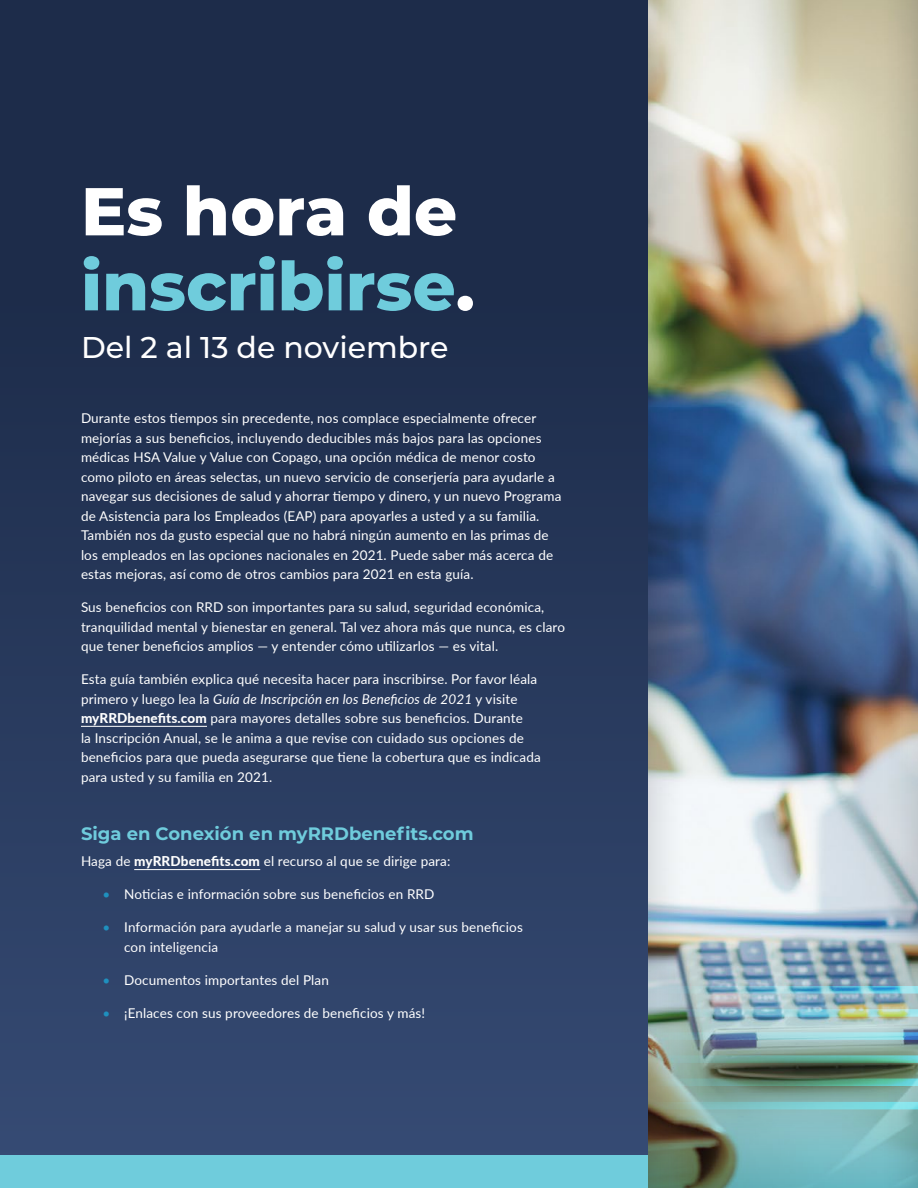
<style>
.page{position:relative;width:918px;height:1188px;background:#fff}
.page>*{position:absolute;margin:0;border:0;box-sizing:border-box;transform-origin:0 0}
.t1{font:800 67.5px/75px "Montserrat";color:#6fccdc}
.t2{font:500 30px "Montserrat";color:#fff}
.t3{font:700 18px "Montserrat";color:#6fccdc}
.t4{font:13.5px/19.5px "Lato";letter-spacing:.01em;color:#fff}
.s1{color:#fff}
.s2{font-style:italic}
.s3{font-weight:800}
.s4{color:#1f90be}
</style>
<div class="page">
<img style="left:688px;top:0;width:190px;height:930px">
<img style="left:688px;top:930px;width:190px;height:258px">
<img style="left:648px;top:0;width:40px;height:1188px">
<img style="left:878px;top:0;width:40px;height:1188px">
<div style="left:0;top:0;width:648px;height:1188px;background:#1d2c4a"></div>
<div style="left:0;top:1155px;width:648px;height:33px;background:#6fccdc"></div>
<img style="left:648px;top:982px;width:270px;height:129px">
<div style="left:0;top:289px;width:648px;height:866px;background:linear-gradient(to bottom,#1d2c4a,#354a74)"></div>
<hr style="left:81px;top:726px;width:126px;height:1px;background:#fff">
<hr style="left:134px;top:869px;width:126px;height:1px;background:#fff">
<h1 class="t1" style="left:81px;top:170px;width:395px"><span class="s1">Es hora de </span>inscribirse<span class="s1">.</span></h1>
<h2 class="t2" style="left:81px;top:327px;width:369px">Del 2 al 13 de noviembre</h2>
<p class="t4" style="left:81px;top:408px;width:482px">Durante estos tiempos sin precedente, nos complace especialmente ofrecer mejorías a sus beneficios, incluyendo deducibles más bajos para las opciones médicas HSA Value y Value con Copago, una opción médica de menor costo como piloto en áreas selectas, un nuevo servicio de conserjería para ayudarle a navegar sus decisiones de salud y ahorrar tiempo y dinero, y un nuevo Programa de Asistencia para los Empleados (EAP) para apoyarles a usted y a su familia.<br>También nos da gusto especial que no habrá ningún aumento en las primas de los empleados en las opciones nacionales en 2021. Puede saber más acerca de estas mejoras, así como de otros cambios para 2021 en esta guía.</p>
<p class="t4" style="left:81px;top:597px;width:486px">Sus beneficios con RRD son importantes para su salud, seguridad económica, tranquilidad mental y bienestar en general. Tal vez ahora más que nunca, es claro que tener beneficios amplios — y entender cómo utilizarlos — es vital.</p>
<p class="t4" style="left:81px;top:669px;width:461px">Esta guía también explica qué necesita hacer para inscribirse. Por favor léala primero y luego lea la <span class="s2">Guía de Inscripción en los Beneficios de 2021</span> y visite <span class="s3">myRRDbenefits.com</span> para mayores detalles sobre sus beneficios. Durante<br>la Inscripción Anual, se le anima a que revise con cuidado sus opciones de beneficios para que pueda asegurarse que tiene la cobertura que es indicada para usted y su familia en 2021.</p>
<h3 class="t3" style="left:81px;top:821px;width:394px">Siga en Conexión en myRRDbenefits.com</h3>
<p class="t4" style="left:81px;top:851px;width:371px">Haga de <span class="s3">myRRDbenefits.com</span> el recurso al que se dirige para:</p>
<p class="t4" style="left:103px;top:884px;width:333px"><span class="s4">•</span> Noticias e información sobre sus beneficios en RRD</p>
<p class="t4" style="left:124px;top:917px;width:400px;text-indent:-22px"><span class="s4">•</span> Información para ayudarle a manejar su salud y usar sus beneficios con inteligencia</p>
<p class="t4" style="left:103px;top:970px;width:228px"><span class="s4">•</span> Documentos importantes del Plan</p>
<p class="t4" style="left:103px;top:1003px;width:324px"><span class="s4">•</span> ¡Enlaces con sus proveedores de beneficios y más!</p>
</div>
